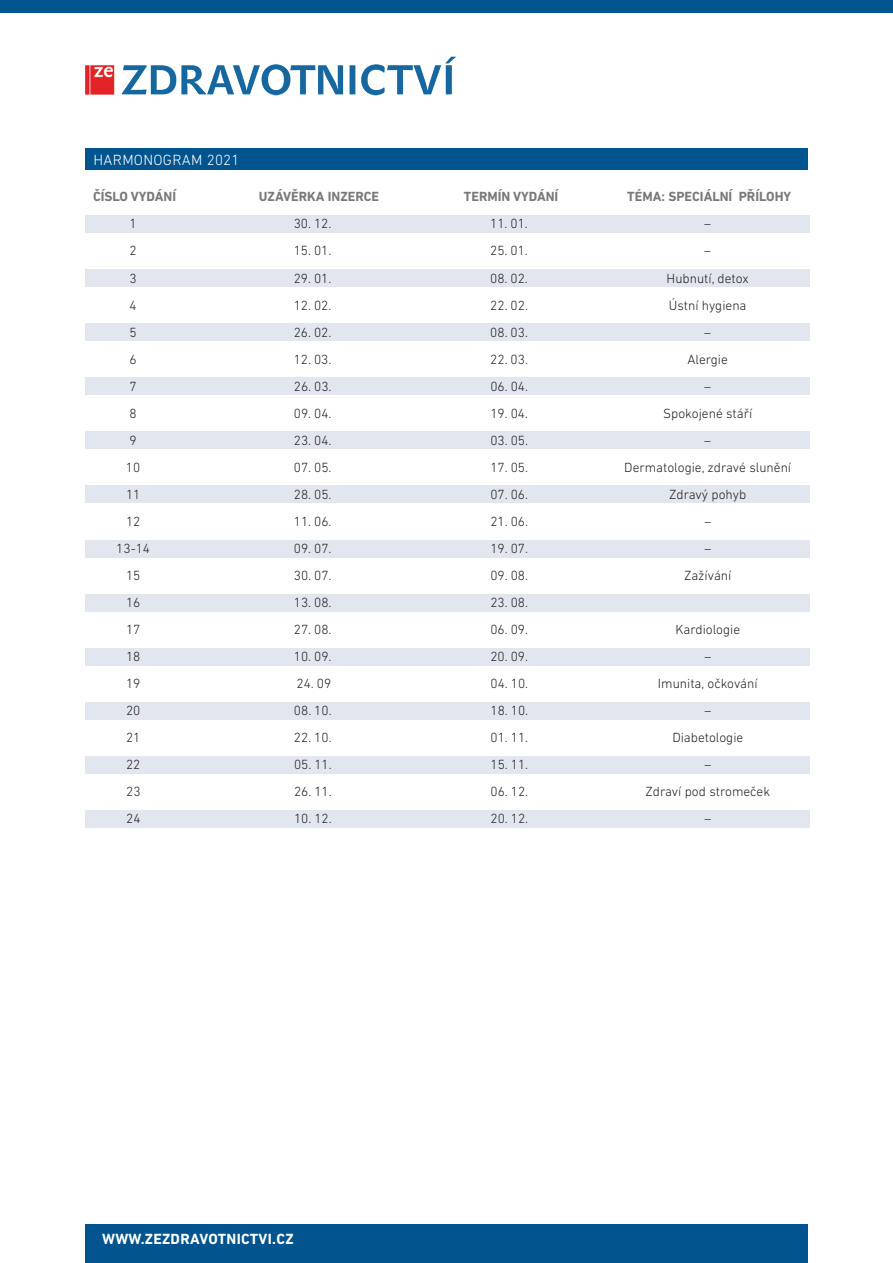
<style>
.page{position:relative;width:893px;height:1263px;background:#fff}
.page>*{position:absolute;margin:0;border:0;box-sizing:border-box;transform-origin:0 0}
.t1{font:700 15px "DIN Next LT Pro";letter-spacing:.02em;color:#fff}
.t2{font:300 15px "DIN Next LT Pro";letter-spacing:.02em;color:#fff}
.t3{font:300 13.5px "DIN Next LT Pro";color:#231f20}
.t4{font:700 13.5px "DIN Next LT Pro";color:#7a797a}
</style>
<div class="page">
<div style="left:85px;top:1225px;width:723px;height:38px;background:#01548e"></div>
<div style="left:0;top:0;width:893px;height:13px;background:#01548e"></div>
<img style="left:85px;top:56px;width:371px;height:40px">
<div style="left:85px;top:149px;width:723px;height:21px;background:#01548e"></div>
<div style="left:85px;top:216px;width:724px;height:17px;background:#e2e6ef"></div>
<div style="left:85px;top:432px;width:724px;height:17px;background:#e2e6ef"></div>
<div style="left:85px;top:702px;width:724px;height:17px;background:#e2e6ef"></div>
<div style="left:85px;top:270px;width:724px;height:17px;background:#e2e6ef"></div>
<div style="left:85px;top:486px;width:724px;height:17px;background:#e2e6ef"></div>
<div style="left:85px;top:756px;width:724px;height:17px;background:#e2e6ef"></div>
<div style="left:85px;top:810px;width:724px;height:17px;background:#e2e6ef"></div>
<div style="left:85px;top:324px;width:724px;height:17px;background:#e2e6ef"></div>
<div style="left:85px;top:540px;width:724px;height:17px;background:#e2e6ef"></div>
<div style="left:85px;top:594px;width:724px;height:17px;background:#e2e6ef"></div>
<div style="left:85px;top:378px;width:724px;height:17px;background:#e2e6ef"></div>
<div style="left:85px;top:648px;width:724px;height:17px;background:#e2e6ef"></div>
<p class="t2" style="left:94px;top:151px;width:148px">HARMONOGRAM 2021</p>
<p class="t4" style="left:93px;top:189px;width:85px">ČÍSLO VYDÁNÍ</p>
<p class="t4" style="left:259px;top:189px;width:122px">UZÁVĚRKA INZERCE</p>
<p class="t4" style="left:464px;top:189px;width:96px">TERMÍN VYDÁNÍ</p>
<p class="t4" style="left:627px;top:189px;width:165px">TÉMA: SPECIÁLNÍ PŘÍLOHY</p>
<p class="t3" style="left:129px;top:216px;width:9px">1</p>
<p class="t3" style="left:294px;top:216px;width:39px">30. 12.</p>
<p class="t3" style="left:490px;top:216px;width:39px">11. 01.</p>
<p class="t3" style="left:704px;top:216px;width:8px">–</p>
<p class="t3" style="left:129px;top:243px;width:9px">2</p>
<p class="t3" style="left:294px;top:243px;width:39px">15. 01.</p>
<p class="t3" style="left:490px;top:243px;width:39px">25. 01.</p>
<p class="t3" style="left:704px;top:243px;width:8px">–</p>
<p class="t3" style="left:129px;top:270px;width:9px">3</p>
<p class="t3" style="left:294px;top:270px;width:39px">29. 01.</p>
<p class="t3" style="left:490px;top:270px;width:39px">08. 02.</p>
<p class="t3" style="left:667px;top:270px;width:84px">Hubnutí, detox</p>
<p class="t3" style="left:129px;top:297px;width:9px">4</p>
<p class="t3" style="left:294px;top:297px;width:39px">12. 02.</p>
<p class="t3" style="left:490px;top:297px;width:39px">22. 02.</p>
<p class="t3" style="left:669px;top:297px;width:79px">Ústní hygiena</p>
<p class="t3" style="left:130px;top:324px;width:9px">5</p>
<p class="t3" style="left:294px;top:324px;width:39px">26. 02.</p>
<p class="t3" style="left:490px;top:324px;width:39px">08. 03.</p>
<p class="t3" style="left:704px;top:324px;width:8px">–</p>
<p class="t3" style="left:130px;top:351px;width:9px">6</p>
<p class="t3" style="left:294px;top:351px;width:39px">12. 03.</p>
<p class="t3" style="left:490px;top:351px;width:39px">22. 03.</p>
<p class="t3" style="left:687px;top:351px;width:42px">Alergie</p>
<p class="t3" style="left:130px;top:378px;width:9px">7</p>
<p class="t3" style="left:294px;top:378px;width:39px">26. 03.</p>
<p class="t3" style="left:490px;top:378px;width:39px">06. 04.</p>
<p class="t3" style="left:704px;top:378px;width:8px">–</p>
<p class="t3" style="left:130px;top:405px;width:9px">8</p>
<p class="t3" style="left:294px;top:405px;width:39px">09. 04.</p>
<p class="t3" style="left:490px;top:405px;width:39px">19. 04.</p>
<p class="t3" style="left:663px;top:405px;width:91px">Spokojené stáří</p>
<p class="t3" style="left:130px;top:432px;width:9px">9</p>
<p class="t3" style="left:294px;top:432px;width:39px">23. 04.</p>
<p class="t3" style="left:490px;top:432px;width:39px">03. 05.</p>
<p class="t3" style="left:704px;top:432px;width:8px">–</p>
<p class="t3" style="left:126px;top:459px;width:16px">10</p>
<p class="t3" style="left:294px;top:459px;width:39px">07. 05.</p>
<p class="t3" style="left:490px;top:459px;width:39px">17. 05.</p>
<p class="t3" style="left:624px;top:459px;width:168px">Dermatologie, zdravé slunění</p>
<p class="t3" style="left:126px;top:486px;width:16px">11</p>
<p class="t3" style="left:294px;top:486px;width:39px">28. 05.</p>
<p class="t3" style="left:490px;top:486px;width:39px">07. 06.</p>
<p class="t3" style="left:669px;top:486px;width:78px">Zdravý pohyb</p>
<p class="t3" style="left:126px;top:513px;width:16px">12</p>
<p class="t3" style="left:294px;top:513px;width:39px">11. 06.</p>
<p class="t3" style="left:490px;top:513px;width:39px">21. 06.</p>
<p class="t3" style="left:704px;top:513px;width:8px">–</p>
<p class="t3" style="left:116px;top:540px;width:35px">13-14</p>
<p class="t3" style="left:294px;top:540px;width:39px">09. 07.</p>
<p class="t3" style="left:490px;top:540px;width:39px">19. 07.</p>
<p class="t3" style="left:704px;top:540px;width:8px">–</p>
<p class="t3" style="left:126px;top:567px;width:16px">15</p>
<p class="t3" style="left:294px;top:567px;width:39px">30. 07.</p>
<p class="t3" style="left:490px;top:567px;width:39px">09. 08.</p>
<p class="t3" style="left:684px;top:567px;width:49px">Zažívání</p>
<p class="t3" style="left:126px;top:594px;width:16px">16</p>
<p class="t3" style="left:294px;top:594px;width:39px">13. 08.</p>
<p class="t3" style="left:490px;top:594px;width:39px">23. 08.</p>
<p class="t3" style="left:126px;top:621px;width:16px">17</p>
<p class="t3" style="left:294px;top:621px;width:39px">27. 08.</p>
<p class="t3" style="left:490px;top:621px;width:39px">06. 09.</p>
<p class="t3" style="left:675px;top:621px;width:66px">Kardiologie</p>
<p class="t3" style="left:126px;top:648px;width:16px">18</p>
<p class="t3" style="left:294px;top:648px;width:39px">10. 09.</p>
<p class="t3" style="left:490px;top:648px;width:39px">20. 09.</p>
<p class="t3" style="left:704px;top:648px;width:8px">–</p>
<p class="t3" style="left:126px;top:675px;width:16px">19</p>
<p class="t3" style="left:297px;top:675px;width:36px">24. 09</p>
<p class="t3" style="left:490px;top:675px;width:39px">04. 10.</p>
<p class="t3" style="left:658px;top:675px;width:101px">Imunita, očkování</p>
<p class="t3" style="left:126px;top:702px;width:16px">20</p>
<p class="t3" style="left:294px;top:702px;width:39px">08. 10.</p>
<p class="t3" style="left:490px;top:702px;width:39px">18. 10.</p>
<p class="t3" style="left:704px;top:702px;width:8px">–</p>
<p class="t3" style="left:126px;top:729px;width:16px">21</p>
<p class="t3" style="left:294px;top:729px;width:39px">22. 10.</p>
<p class="t3" style="left:490px;top:729px;width:39px">01. 11.</p>
<p class="t3" style="left:672px;top:729px;width:72px">Diabetologie</p>
<p class="t3" style="left:126px;top:756px;width:16px">22</p>
<p class="t3" style="left:294px;top:756px;width:39px">05. 11.</p>
<p class="t3" style="left:490px;top:756px;width:39px">15. 11.</p>
<p class="t3" style="left:704px;top:756px;width:8px">–</p>
<p class="t3" style="left:126px;top:783px;width:16px">23</p>
<p class="t3" style="left:294px;top:783px;width:39px">26. 11.</p>
<p class="t3" style="left:490px;top:783px;width:39px">06. 12.</p>
<p class="t3" style="left:646px;top:783px;width:126px">Zdraví pod stromeček</p>
<p class="t3" style="left:126px;top:810px;width:16px">24</p>
<p class="t3" style="left:294px;top:810px;width:39px">10. 12.</p>
<p class="t3" style="left:491px;top:810px;width:39px">20. 12.</p>
<p class="t3" style="left:704px;top:810px;width:8px">–</p>
<p class="t1" style="left:102px;top:1230px;width:193px">WWW.ZEZDRAVOTNICTVI.CZ</p>
</div>
